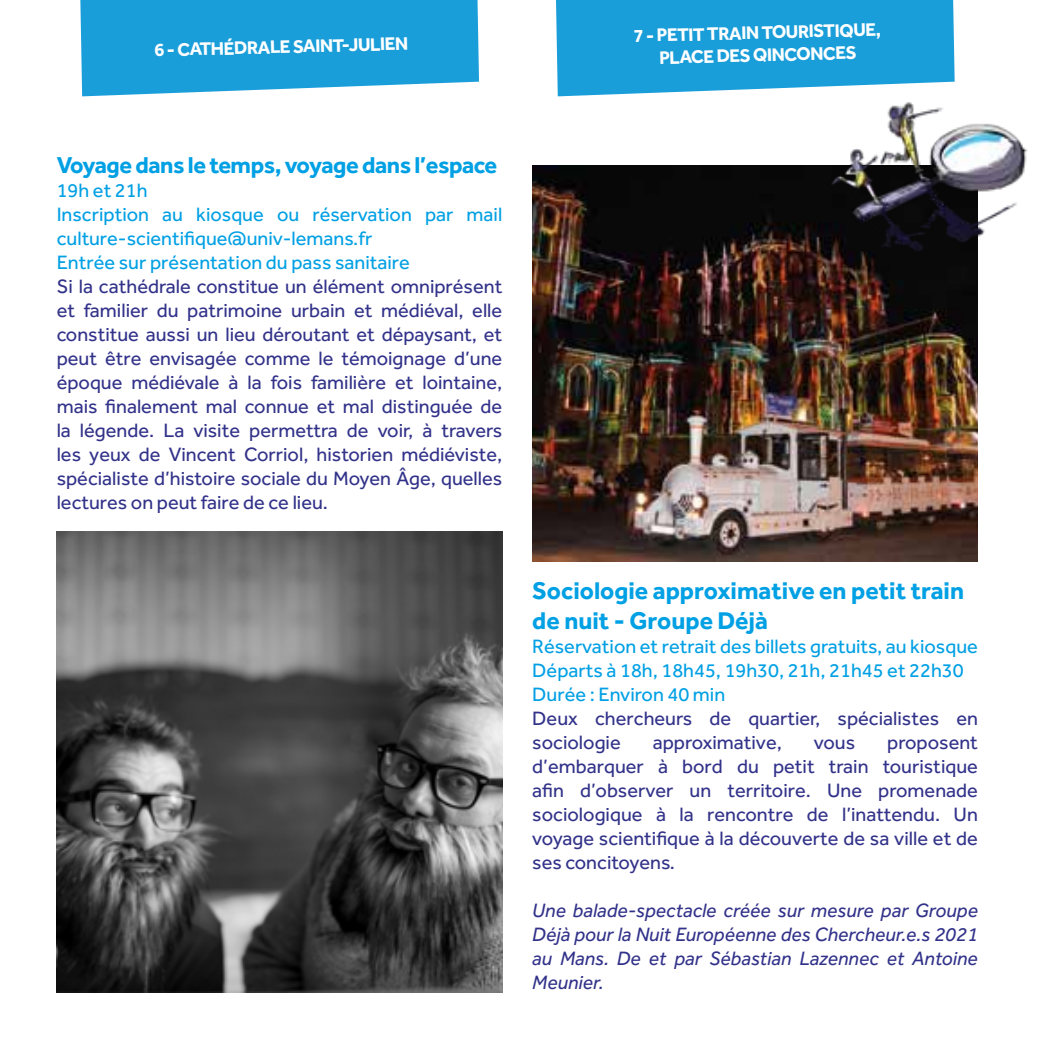
<style>
.page{position:relative;width:1063px;height:1063px;background:#fff}
.page>*{position:absolute;margin:0;border:0;box-sizing:border-box;transform-origin:0 0}
.t1{font:700 25px/30px "Effra";color:#00a0e4}
.t2{font:700 23.75px "Effra";letter-spacing:-.02em;color:#00a0e4}
.t3{font:20px/24px "Effra";color:#32328a;text-align:justify}
.t4{font:20px/24px "Effra";color:#00a0e4}
.t5{font:italic 20px/24px "Effra";color:#32328a;text-align:justify}
.t6{font:700 18.75px/22.5px "Effra";color:#fff;text-align:center}
</style>
<div class="page">
<img style="left:57px;top:531px;width:445px;height:461px">
<img style="left:532px;top:166px;width:446px;height:395px">
<svg style="left:80px;top:0;width:399px;height:96px;background:#2ba5dc"></svg>
<div style="left:556px;top:0;width:399px;height:96px;background:#1a9eda"></div>
<img style="left:805px;top:82px;width:223px;height:176px">
<p class="t6" style="left:154px;top:37px;width:256px;rotate:-1deg">6 - CATHÉDRALE SAINT-JULIEN</p>
<p class="t6" style="left:633px;top:23px;width:249px;rotate:-1deg">7 - PETIT TRAIN TOURISTIQUE,<br>PLACE DES QINCONCES</p>
<p class="t2" style="left:57px;top:151px;width:442px">Voyage dans le temps, voyage dans l’espace</p>
<p class="t4" style="left:57px;top:178px;width:447px">19h et 21h<br>Inscription au kiosque ou réservation par mail culture-scientifique@univ-lemans.fr<br>Entrée sur présentation du pass sanitaire</p>
<p class="t3" style="left:57px;top:274px;width:447px">Si la cathédrale constitue un élément omniprésent et familier du patrimoine urbain et médiéval, elle constitue aussi un lieu déroutant et dépaysant, et peut être envisagée comme le témoignage d’une époque médiévale à la fois familière et lointaine, mais finalement mal connue et mal distinguée de la légende. La visite permettra de voir, à travers les yeux de Vincent Corriol, historien médiéviste, spécialiste d’histoire sociale du Moyen Âge, quelles lectures on peut faire de ce lieu.</p>
<p class="t1" style="left:532px;top:575px;width:433px">Sociologie approximative en petit train de nuit - Groupe Déjà</p>
<p class="t4" style="left:532px;top:634px;width:447px">Réservation et retrait des billets gratuits, au kiosque<br>Départs à 18h, 18h45, 19h30, 21h, 21h45 et 22h30<br>Durée : Environ 40 min</p>
<p class="t3" style="left:532px;top:706px;width:447px">Deux chercheurs de quartier, spécialistes en sociologie</p>
<p class="t3" style="left:653px;top:730px;width:131px">approximative,</p>
<p class="t3" style="left:814px;top:730px;width:43px">vous</p>
<p class="t3" style="left:532px;top:730px;width:447px;text-indent:355px">proposent d’embarquer à bord du petit train touristique afin d’observer un territoire. Une promenade sociologique à la rencontre de l’inattendu. Un voyage scientifique à la découverte de sa ville et de ses concitoyens.</p>
<p class="t5" style="left:532px;top:898px;width:447px">Une balade-spectacle créée sur mesure par Groupe Déjà pour la Nuit Européenne des Chercheur.e.s 2021 au Mans. De et par Sébastian Lazennec et Antoine Meunier.</p>
</div>
